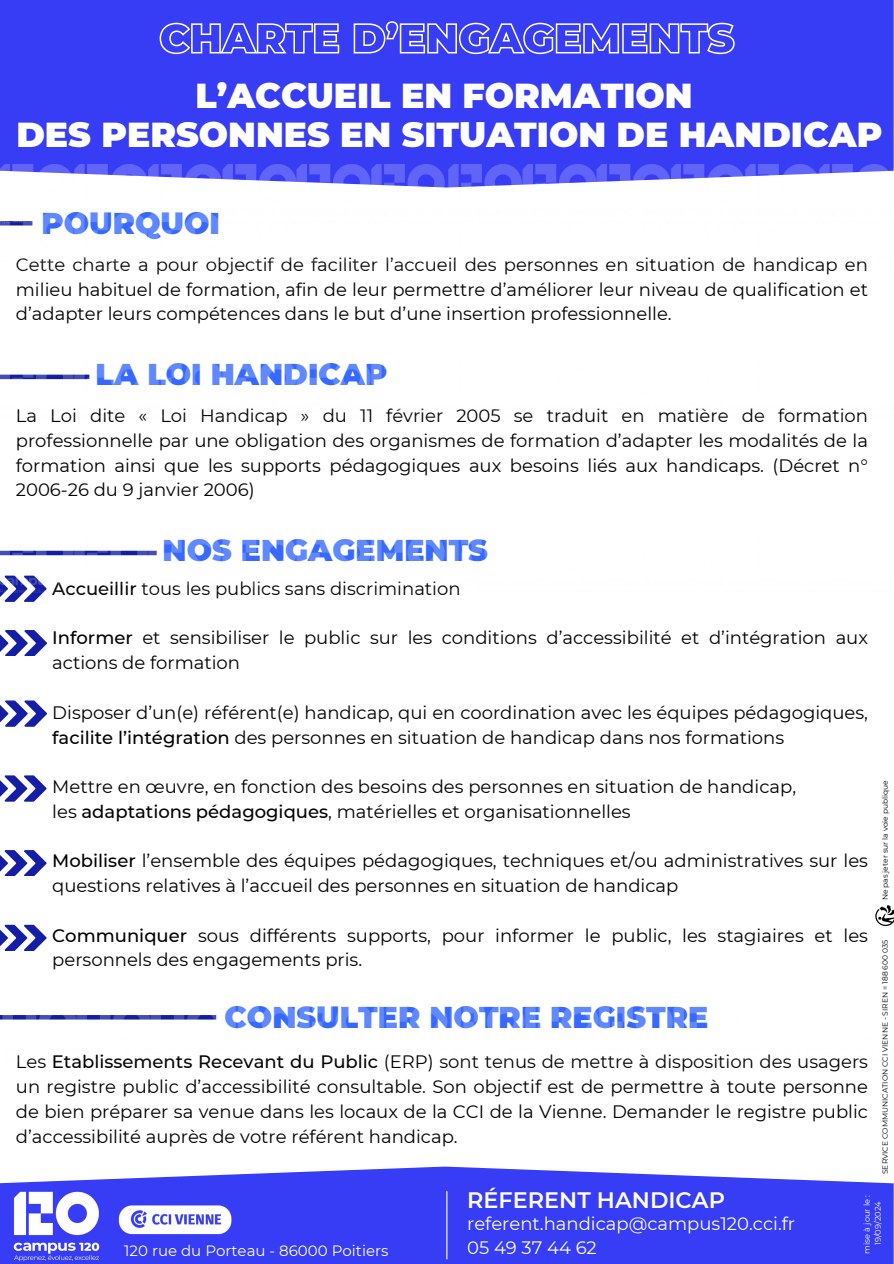
<style>
.page{position:relative;width:894px;height:1264px;background:#fff}
.page>*{position:absolute;margin:0;border:0;box-sizing:border-box;transform-origin:0 0}
.t1{font:900 34.65px/39.3px "Montserrat";color:#fff;text-align:center}
.t2{font:900 30px "Montserrat";color:#3769ff}
.t3{font:600 22.35px "Montserrat";color:#fff}
.t4{font:18px/24.8px "Montserrat";color:#000}
.t5{font:18px "Montserrat";color:#fff}
.t6{font:15px "Montserrat";color:#fff}
.t7{font:8.25px "Montserrat";color:#fff}
.t8{font:7.5px "Montserrat";color:#000}
.s1{font-weight:500}
</style>
<div class="page">
<div style="left:0;top:0;width:893px;height:187px;background:#373cf5"></div>
<img style="left:0;top:156px;width:445px;height:32px">
<img style="left:448px;top:156px;width:445px;height:32px">
<svg style="left:0;top:630px;width:47px;height:26px"></svg>
<svg style="left:0;top:700px;width:47px;height:26px"></svg>
<svg style="left:0;top:775px;width:47px;height:26px"></svg>
<svg style="left:0;top:850px;width:47px;height:26px"></svg>
<svg style="left:0;top:924px;width:47px;height:26px"></svg>
<svg style="left:0;top:1015px;width:3px;height:4px"></svg>
<img style="left:0;top:374px;width:90px;height:6px">
<img style="left:0;top:550px;width:157px;height:52px">
<img style="left:3px;top:1015px;width:214px;height:5px">
<svg style="left:159px;top:20px;width:576px;height:35px;background:#5f63f6"></svg>
<img style="left:875px;top:905px;width:18px;height:20px">
<div style="left:0;top:1166px;width:893px;height:97px;background:#373cf5"></div>
<img style="left:0;top:1166px;width:130px;height:96px">
<img style="left:118px;top:1205px;width:114px;height:29px">
<hr style="left:446px;top:1191px;width:1px;height:68px;background:#fff">
<h3 class="t1" style="left:16px;top:76px;width:867px">L’ACCUEIL EN FORMATION<br>DES PERSONNES EN SITUATION DE HANDICAP</h3>
<p class="t2" style="left:41px;top:205px;width:180px">POURQUOI</p>
<p class="t4" style="left:16px;top:252px;width:853px;text-align:justify">Cette charte a pour objectif de faciliter l’accueil des personnes en situation de handicap en milieu habituel de formation, afin de leur permettre d’améliorer leur niveau de qualification et d’adapter leurs compétences dans le but d’une insertion professionnelle.</p>
<p class="t2" style="left:96px;top:356px;width:293px">LA LOI HANDICAP</p>
<p class="t4" style="left:16px;top:403px;width:853px;text-align:justify">La Loi dite « Loi Handicap » du 11 février 2005 se traduit en matière de formation professionnelle par une obligation des organismes de formation d’adapter les modalités de la formation ainsi que les supports pédagogiques aux besoins liés aux handicaps. (Décret n° 2006-26 du 9 janvier 2006)</p>
<p class="t2" style="left:162px;top:532px;width:327px">NOS ENGAGEMENTS</p>
<h1 class="t4" style="left:52px;top:576px;width:409px"><span class="s1">Accueillir</span> tous les publics sans discrimination</h1>
<h2 class="t4" style="left:52px;top:625px;width:817px"><span class="s1">Informer</span> et sensibiliser le public sur les conditions d’accessibilité et d’intégration aux actions de formation</h2>
<p class="t4" style="left:52px;top:700px;width:817px">Disposer d’un(e) référent(e) handicap, qui en coordination avec les équipes pédagogiques, <span class="s1">facilite l’intégration</span> des personnes en situation de handicap dans nos formations</p>
<p class="t4" style="left:52px;top:774px;width:745px">Mettre en œuvre, en fonction des besoins des personnes en situation de handicap, les <span class="s1">adaptations pédagogiques</span>, matérielles et organisationnelles</p>
<p class="t4" style="left:52px;top:848px;width:817px"><span class="s1">Mobiliser</span> l’ensemble des équipes pédagogiques, techniques et/ou administratives sur les questions relatives à l’accueil des personnes en situation de handicap</p>
<p class="t4" style="left:52px;top:922px;width:817px"><span class="s1">Communiquer</span> sous différents supports, pour informer le public, les stagiaires et les personnels des engagements pris.</p>
<p class="t2" style="left:224px;top:999px;width:485px">CONSULTER NOTRE REGISTRE</p>
<p class="t4" style="left:16px;top:1049px;width:853px;text-align:justify">Les <span class="s1">Etablissements Recevant du Public</span> (ERP) sont tenus de mettre à disposition des usagers un registre public d’accessibilité consultable. Son objectif est de permettre à toute personne de bien préparer sa venue dans les locaux de la CCI de la Vienne. Demander le registre public d’accessibilité auprès de votre référent handicap.</p>
<p class="t8" style="left:880px;top:900px;width:122px;rotate:-90deg">Ne pas jeter sur la voie publique</p>
<p class="t8" style="left:880px;top:1174px;width:236px;rotate:-90deg">SERVICE COMMUNICATION CCI VIENNE - SIREN = 188 600 035</p>
<p class="t6" style="left:124px;top:1240px;width:266px">120 rue du Porteau - 86000 Poitiers</p>
<p class="t3" style="left:467px;top:1185px;width:259px">RÉFERENT HANDICAP</p>
<p class="t5" style="left:467px;top:1212px;width:329px">referent.handicap@campus120.cci.fr</p>
<p class="t5" style="left:467px;top:1236px;width:131px">05 49 37 44 62</p>
<p class="t7" style="left:861px;top:1253px;width:60px;rotate:-90deg">mise à jour le :</p>
<p class="t7" style="left:872px;top:1245px;width:45px;rotate:-90deg">19/09/2024</p>
</div>
